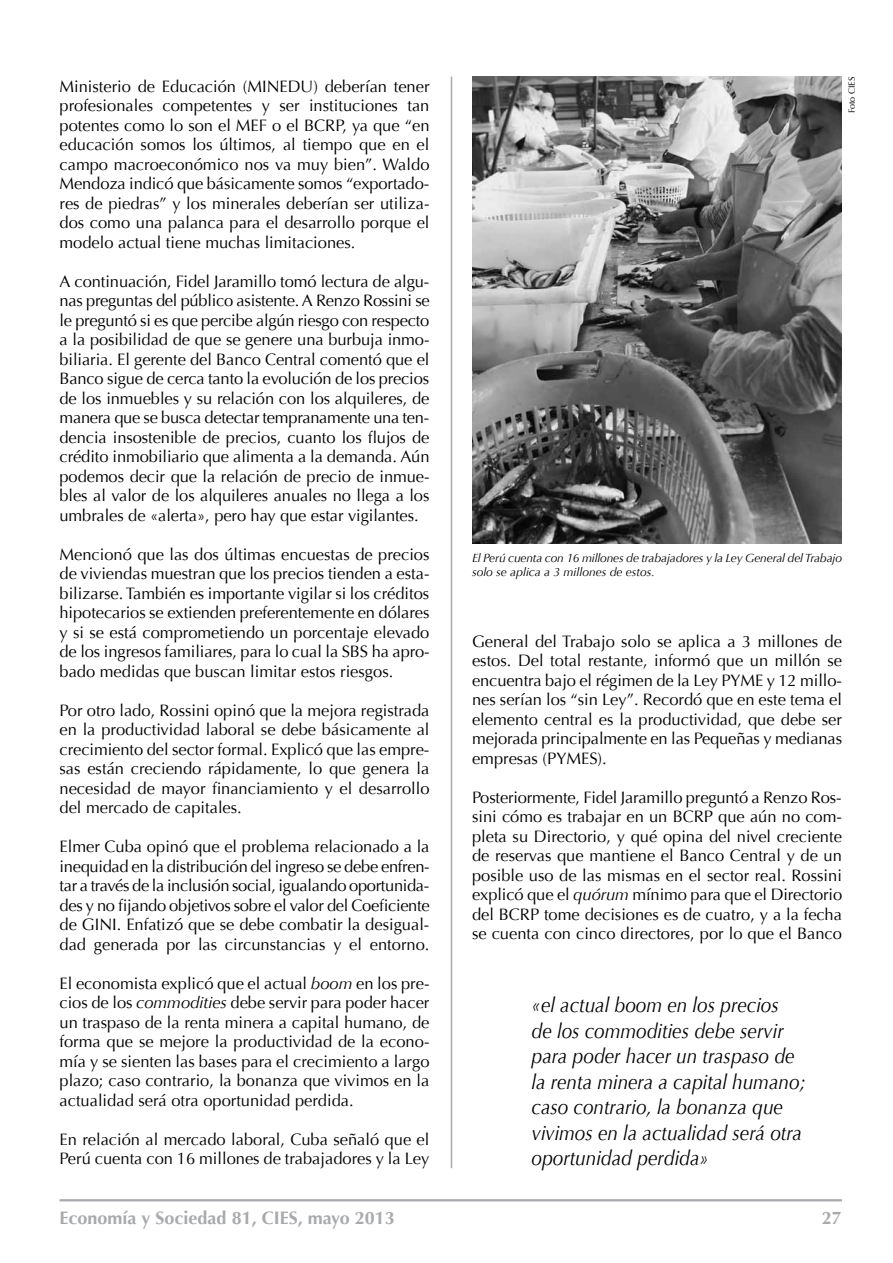
<style>
.page{position:relative;width:893px;height:1263px;background:#fff}
.page>*{position:absolute;margin:0;border:0;box-sizing:border-box;transform-origin:0 0}
.t1{font:italic 21px/25.5px "Optima";color:#000;scale:.9 1}
.t2{font:700 18px "Optima";color:#a7a9ac}
.t3{font:16.5px/19.5px "Optima";color:#000;text-align:justify}
.t4{font:italic 12px/14.2px "Optima";letter-spacing:-.01em;color:#000}
.t5{font:9px "Optima";color:#000}
.s1{font-style:italic}
</style>
<div class="page">
<hr style="left:60px;top:1199px;width:782px;height:2px;background:#a7a9ac">
<hr style="left:451px;top:77px;width:1px;height:1091px;background:#a7a9ac">
<img style="left:472px;top:77px;width:370px;height:467px">
<p class="t3" style="left:60px;top:77px;width:371px">Ministerio de Educación (MINEDU) deberían tener profesionales competentes y ser instituciones tan potentes como lo son el MEF o el BCRP, ya que “en educación somos los últimos, al tiempo que en el campo macroeconómico nos va muy bien”. Waldo Mendoza indicó que básicamente somos “exportado&shy;res de piedras” y los minerales deberían ser utiliza&shy;dos como una palanca para el desarrollo porque el modelo actual tiene muchas limitaciones.</p>
<p class="t3" style="left:60px;top:272px;width:372px">A continuación, Fidel Jaramillo tomó lectura de algu&shy;nas preguntas del público asistente. A Renzo Rossini se le preguntó si es que percibe algún riesgo con respecto a la posibilidad de que se genere una burbuja inmo&shy;biliaria. El gerente del Banco Central comentó que el Banco sigue de cerca tanto la evolución de los precios de los inmuebles y su relación con los alquileres, de manera que se busca detectar tempranamente una ten&shy;dencia insostenible de precios, cuanto los flujos de crédito inmobiliario que alimenta a la demanda. Aún podemos decir que la relación de precio de inmue&shy;bles al valor de los alquileres anuales no llega a los umbrales de «alerta», pero hay que estar vigilantes.</p>
<p class="t3" style="left:60px;top:545px;width:372px">Mencionó que las dos últimas encuestas de precios de viviendas muestran que los precios tienden a esta&shy;bilizarse. También es importante vigilar si los créditos hipotecarios se extienden preferentemente en dólares y si se está comprometiendo un porcentaje elevado de los ingresos familiares, para lo cual la SBS ha apro&shy;bado medidas que buscan limitar estos riesgos.</p>
<p class="t3" style="left:60px;top:701px;width:371px">Por otro lado, Rossini opinó que la mejora registrada en la productividad laboral se debe básicamente al crecimiento del sector formal. Explicó que las empre&shy;sas están creciendo rápidamente, lo que genera la necesidad de mayor financiamiento y el desarrollo del mercado de capitales.</p>
<p class="t3" style="left:60px;top:837px;width:372px">Elmer Cuba opinó que el problema relacionado a la inequidad en la distribución del ingreso se debe enfren&shy;tar a través de la inclusión social, igualando oportunida&shy;des y no fijando objetivos sobre el valor del Coeficiente de GINI. Enfatizó que se debe combatir la desigual&shy;dad generada por las circunstancias y el entorno.</p>
<p class="t3" style="left:60px;top:974px;width:371px">El economista explicó que el actual <span class="s1">boom</span> en los pre&shy;cios de los <span class="s1">commodities</span> debe servir para poder hacer un traspaso de la renta minera a capital humano, de forma que se mejore la productividad de la econo&shy;mía y se sienten las bases para el crecimiento a largo plazo; caso contrario, la bonanza que vivimos en la actualidad será otra oportunidad perdida.</p>
<p class="t3" style="left:60px;top:1130px;width:371px">En relación al mercado laboral, Cuba señaló que el<br>Perú cuenta con 16 millones de trabajadores y la Ley</p>
<p class="t5" style="left:846px;top:113px;width:38px;rotate:-90deg">Foto CIES</p>
<p class="t4" style="left:472px;top:551px;width:371px">El Perú cuenta con 16 millones de trabajadores y la Ley General del Trabajo solo se aplica a 3 millones de estos.</p>
<p class="t3" style="left:472px;top:632px;width:372px">General del Trabajo solo se aplica a 3 millones de estos. Del total restante, informó que un millón se encuentra bajo el régimen de la Ley PYME y 12 millo&shy;nes serían los “sin Ley”. Recordó que en este tema el elemento central es la productividad, que debe ser mejorada principalmente en las Pequeñas y medianas empresas (PYMES).</p>
<p class="t3" style="left:472px;top:788px;width:372px">Posteriormente, Fidel Jaramillo preguntó a Renzo Ros&shy;sini cómo es trabajar en un BCRP que aún no com&shy;pleta su Directorio, y qué opina del nivel creciente de reservas que mantiene el Banco Central y de un posible uso de las mismas en el sector real. Rossini explicó que el <span class="s1">quórum</span> mínimo para que el Directorio del BCRP tome decisiones es de cuatro, y a la fecha se cuenta con cinco directores, por lo que el Banco</p>
<p class="t1" style="left:532px;top:993px;width:306px">«el actual boom en los precios<br>de los commodities debe servir para poder hacer un traspaso de la renta minera a capital humano; caso contrario, la bonanza que vivimos en la actualidad será otra oportunidad perdida»</p>
<p class="t2" style="left:60px;top:1208px;width:337px">Economía y Sociedad 81, CIES, mayo 2013</p>
<p class="t2" style="left:822px;top:1208px;width:22px">27</p>
</div>
